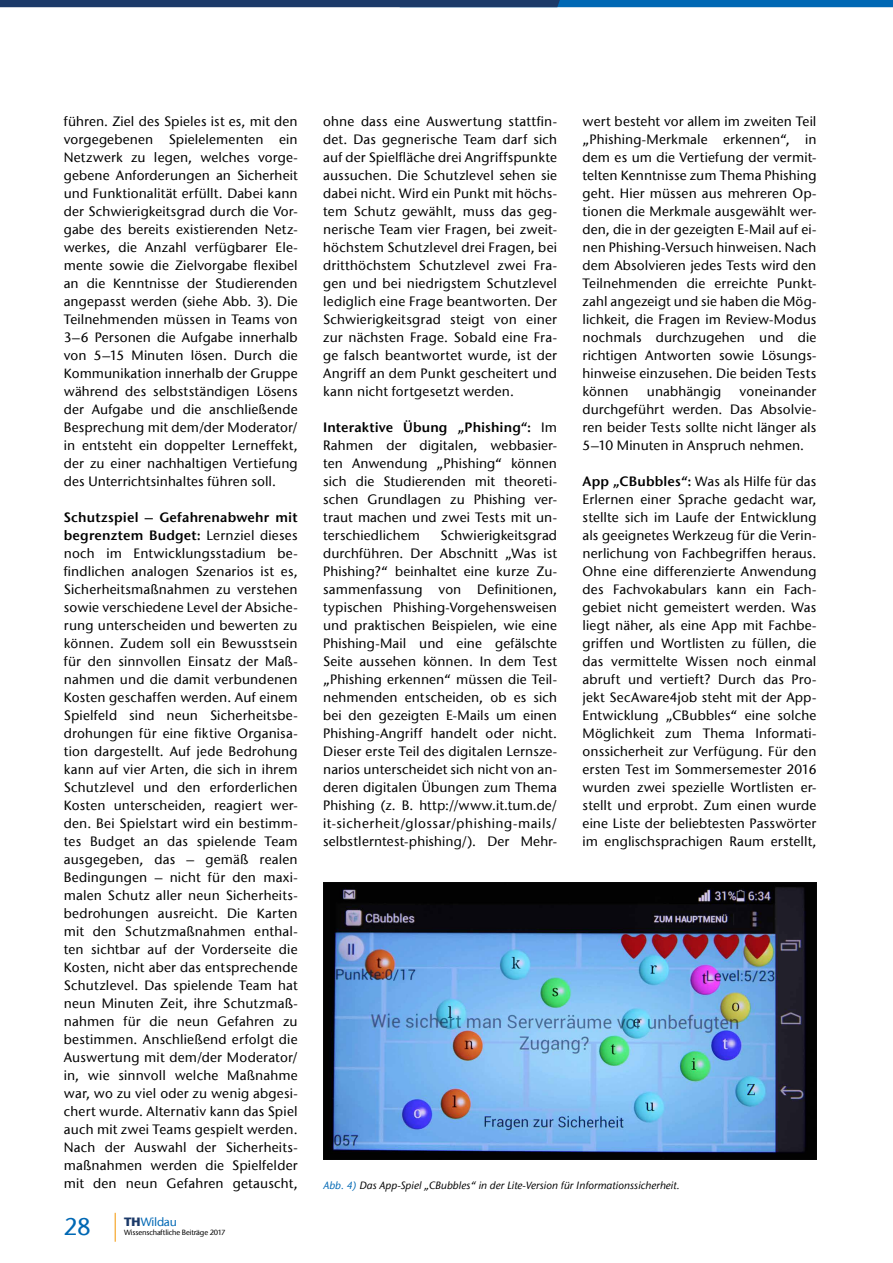
<style>
.page{position:relative;width:893px;height:1263px;background:#fff}
.page>*{position:absolute;margin:0;border:0;box-sizing:border-box;transform-origin:0 0}
.t1{font:500 24px "ITC Stone Sans Com";color:#0068b4}
.t2{font:500 13.5px/18px "ITC Stone Sans Com";letter-spacing:.01em;color:#000;text-align:justify}
.t3{font:13.5px/18px "ITC Stone Sans Com Semi";letter-spacing:.01em;color:#000}
.t4{font:500 12px "ITC Stone Sans Com";letter-spacing:-.02em;color:#0068b4}
.t5{font:italic 500 10.5px "ITC Stone Sans Com";color:#000}
.t6{font:500 7.5px "ITC Stone Sans Com";letter-spacing:-.02em;color:#000}
.s1{font-family:"ITC Stone Sans Com";font-weight:500}
.s2{font-weight:700;color:#1c3a69}
.s3{font-family:"ITC Stone Sans Com Semi";font-weight:400}
.s4{color:#0068b4}
</style>
<div class="page">
<img style="left:323px;top:882px;width:493px;height:278px">
<svg style="left:0;top:0;width:893px;height:7px;background:#114b85"></svg>
<svg style="left:115px;top:1213px;width:1px;height:29px"></svg>
<p class="t2" style="left:64px;top:112px;width:235px">führen. Ziel des Spieles ist es, mit den vorgegebenen Spielelementen ein Netzwerk zu legen, welches vorge&shy;gebene Anforderungen an Sicherheit und Funktionalität erfüllt. Dabei kann der Schwierigkeitsgrad durch die Vor&shy;gabe des bereits existierenden Netz&shy;werkes, die Anzahl verfügbarer Ele&shy;mente sowie die Zielvorgabe flexibel an die Kenntnisse der Studierenden angepasst werden (siehe Abb. 3). Die Teilnehmenden müssen in Teams von 3–6 Personen die Aufgabe innerhalb von 5–15 Minuten lösen. Durch die Kommunikation innerhalb der Gruppe während des selbstständigen Lösens der Aufgabe und die anschließende Besprechung mit dem/der Moderator/ in entsteht ein doppelter Lerneffekt, der zu einer nachhaltigen Vertiefung des Unterrichtsinhaltes führen soll.</p>
<p class="t3" style="left:64px;top:508px;width:235px">Schutzspiel – Gefahrenabwehr mit begrenztem Budget: <span class="s1">Lernziel dieses</span></p>
<p class="t2" style="left:64px;top:544px;width:235px">noch im Entwicklungsstadium be&shy;findlichen analogen Szenarios ist es, Sicherheitsmaßnahmen zu verstehen sowie verschiedene Level der Absiche&shy;rung unterscheiden und bewerten zu können. Zudem soll ein Bewusstsein für den sinnvollen Einsatz der Maß&shy;nahmen und die damit verbundenen Kosten geschaffen werden. Auf einem Spielfeld sind neun Sicherheitsbe&shy;drohungen für eine fiktive Organisa&shy;tion dargestellt. Auf jede Bedrohung kann auf vier Arten, die sich in ihrem Schutzlevel und den erforderlichen Kosten unterscheiden, reagiert wer&shy;den. Bei Spielstart wird ein bestimm&shy;tes Budget an das spielende Team ausgegeben, das – gemäß realen Bedingungen – nicht für den maxi&shy;malen Schutz aller neun Sicherheits&shy;bedrohungen ausreicht. Die Karten mit den Schutzmaßnahmen enthal&shy;ten sichtbar auf der Vorderseite die Kosten, nicht aber das entsprechende Schutzlevel. Das spielende Team hat neun Minuten Zeit, ihre Schutzmaß&shy;nahmen für die neun Gefahren zu bestimmen. Anschließend erfolgt die Auswertung mit dem/der Moderator/ in, wie sinnvoll welche Maßnahme war, wo zu viel oder zu wenig abgesi&shy;chert wurde. Alternativ kann das Spiel auch mit zwei Teams gespielt werden.<br>Nach der Auswahl der Sicherheits&shy;maßnahmen werden die Spielfelder mit den neun Gefahren getauscht,</p>
<h1 class="t1" style="left:64px;top:1212px;width:29px">28</h1>
<p class="t4" style="left:124px;top:1215px;width:54px"><span class="s2">TH</span>Wildau</p>
<p class="t6" style="left:124px;top:1228px;width:103px">Wissenschaftliche Beiträge 2017</p>
<p class="t2" style="left:323px;top:112px;width:235px">ohne dass eine Auswertung stattfin&shy;det. Das gegnerische Team darf sich auf der Spielfläche drei Angriffspunkte aussuchen. Die Schutzlevel sehen sie dabei nicht. Wird ein Punkt mit höchs&shy;tem Schutz gewählt, muss das geg&shy;nerische Team vier Fragen, bei zweit&shy;höchstem Schutzlevel drei Fragen, bei dritthöchstem Schutzlevel zwei Fra&shy;gen und bei niedrigstem Schutzlevel lediglich eine Frage beantworten. Der Schwierigkeitsgrad steigt von einer zur nächsten Frage. Sobald eine Fra&shy;ge falsch beantwortet wurde, ist der Angriff an dem Punkt gescheitert und kann nicht fortgesetzt werden.</p>
<p class="t3" style="left:323px;top:418px;width:235px">Interaktive Übung „Phishing“: <span class="s1">Im</span></p>
<p class="t2" style="left:323px;top:436px;width:235px">Rahmen der digitalen, webbasier&shy;ten Anwendung „Phishing“ können sich die Studierenden mit theoreti&shy;schen Grundlagen zu Phishing ver&shy;traut machen und zwei Tests mit un&shy;terschiedlichem</p>
<p class="t2" style="left:323px;top:526px;width:235px;text-indent:117px">Schwierigkeitsgrad durchführen. Der Abschnitt „Was ist Phishing?“ beinhaltet eine kurze Zu&shy;sammenfassung von Definitionen, typischen Phishing-Vorgehensweisen und praktischen Beispielen, wie eine Phishing-Mail und eine gefälschte Seite aussehen können. In dem Test „Phishing erkennen“ müssen die Teil&shy;nehmenden entscheiden, ob es sich bei den gezeigten E-Mails um einen Phishing-Angriff handelt oder nicht.<br>Dieser erste Teil des digitalen Lernsze&shy;narios unterscheidet sich nicht von an&shy;deren digitalen Übungen zum Thema Phishing (z. B. http://www.it.tum.de/ it-sicherheit/glossar/phishing-mails/ selbstlerntest-phishing/). Der Mehr-</p>
<p class="t2" style="left:583px;top:112px;width:235px">wert besteht vor allem im zweiten Teil „Phishing-Merkmale erkennen“, in dem es um die Vertiefung der vermit&shy;telten Kenntnisse zum Thema Phishing geht. Hier müssen aus mehreren Op&shy;tionen die Merkmale ausgewählt wer&shy;den, die in der gezeigten E-Mail auf ei&shy;nen Phishing-Versuch hinweisen. Nach dem Absolvieren jedes Tests wird den Teilnehmenden die erreichte Punkt&shy;zahl angezeigt und sie haben die Mög&shy;lichkeit, die Fragen im Review-Modus nochmals durchzugehen und die richtigen Antworten sowie Lösungs&shy;hinweise einzusehen. Die beiden Tests können</p>
<p class="t2" style="left:583px;top:382px;width:235px;text-indent:157px">voneinander durchgeführt werden. Das Absolvie&shy;ren beider Tests sollte nicht länger als 5–10 Minuten in Anspruch nehmen.</p>
<p class="t2" style="left:583px;top:472px;width:235px"><span class="s3">App „CBubbles“:</span> Was als Hilfe für das Erlernen einer Sprache gedacht war, stellte sich im Laufe der Entwicklung als geeignetes Werkzeug für die Verin&shy;nerlichung von Fachbegriffen heraus.<br>Ohne eine differenzierte Anwendung des Fachvokabulars kann ein Fach&shy;gebiet nicht gemeistert werden. Was liegt näher, als eine App mit Fachbe&shy;griffen und Wortlisten zu füllen, die das vermittelte Wissen noch einmal abruft und vertieft? Durch das Pro&shy;jekt SecAware4job steht mit der App-Entwicklung „CBubbles“ eine solche Möglichkeit zum Thema Informati&shy;onssicherheit zur Verfügung. Für den ersten Test im Sommersemester 2016 wurden zwei spezielle Wortlisten er&shy;stellt und erprobt. Zum einen wurde eine Liste der beliebtesten Passwörter im englischsprachigen Raum erstellt,</p>
<p class="t2" style="left:647px;top:382px;width:76px">unabhängig</p>
<p class="t5" style="left:323px;top:1178px;width:358px"><span class="s4">Abb. 4)</span> Das App-Spiel „CBubbles“ in der Lite-Version für Informationssicherheit.</p>
</div>
